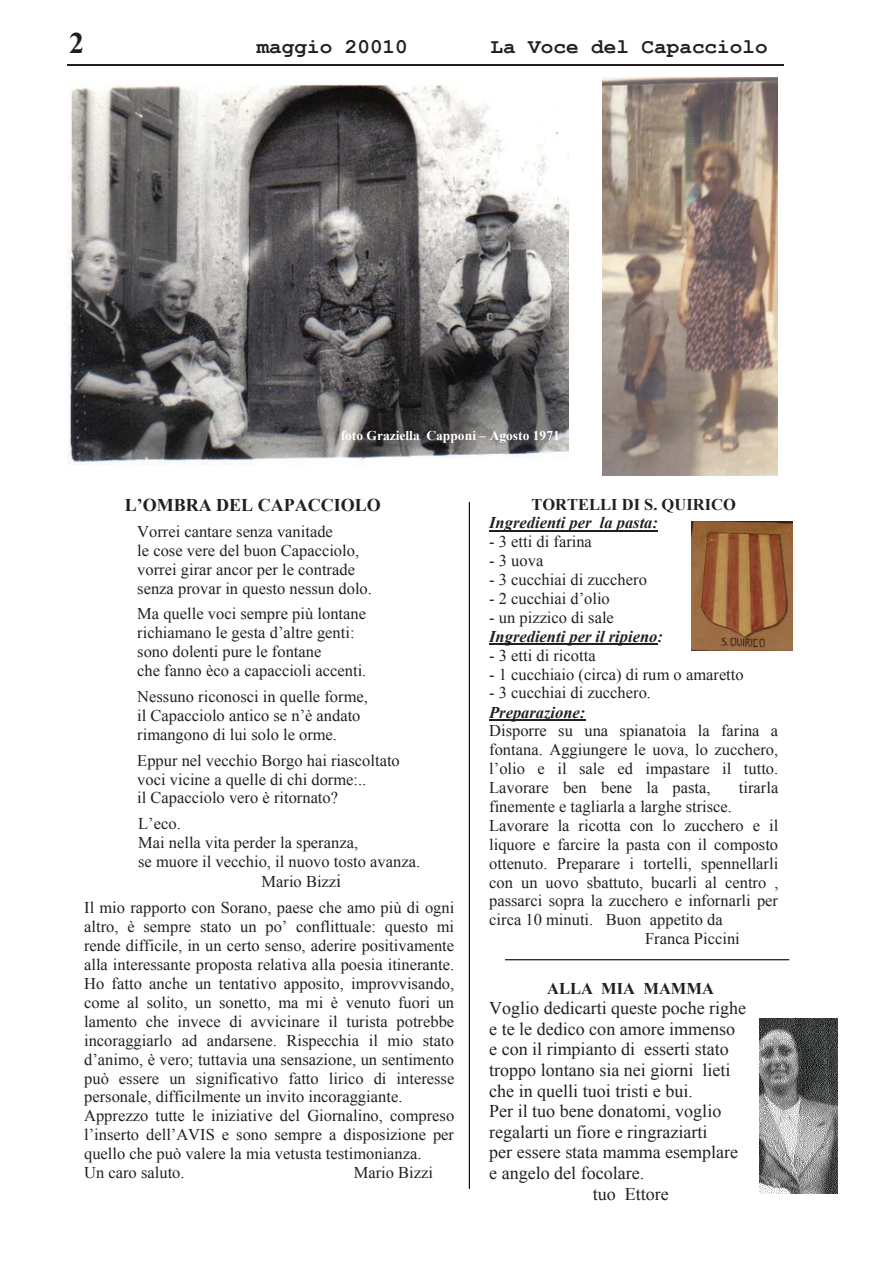
<style>
.page{position:relative;width:893px;height:1263px;background:#fff}
.page>*{position:absolute;margin:0;border:0;box-sizing:border-box;transform-origin:0 0}
.t1{font:700 29.85px "Times New Roman";color:#231f20}
.t2{font:700 20.85px "Courier New";color:#231f20}
.t3{font:18px "Times New Roman";color:#231f20}
.t4{font:700 18px "Times New Roman";color:#231f20}
.t5{font:16.35px/18.9px "Times New Roman";color:#231f20}
.t6{font:italic 700 16.35px "Times New Roman";color:#231f20}
.t7{font:700 16.35px "Times New Roman";color:#231f20}
.t8{font:700 13.5px "Times New Roman";color:#fff}
.s1{font-size:18px}
</style>
<div class="page">
<hr style="left:67px;top:64px;width:717px;height:2px;background:#231f20">
<img style="left:759px;top:1019px;width:78px;height:175px">
<img style="left:67px;top:84px;width:501px;height:381px">
<hr style="left:489px;top:530px;width:169px;height:2px;background:#231f20">
<hr style="left:489px;top:644px;width:168px;height:1px;background:#231f20">
<hr style="left:489px;top:719px;width:96px;height:2px;background:#231f20">
<img style="left:603px;top:77px;width:174px;height:398px">
<hr style="left:469px;top:502px;width:1px;height:686px;background:#010202">
<hr style="left:505px;top:959px;width:284px;height:1px;background:#010202">
<img style="left:692px;top:521px;width:100px;height:130px">
<h1 class="t1" style="left:69px;top:27px;width:16px">2</h1>
<p class="t2" style="left:257px;top:36px;width:153px">maggio 20010</p>
<p class="t2" style="left:490px;top:36px;width:279px">La Voce del Capacciolo</p>
<p class="t8" style="left:341px;top:428px;width:221px">foto Graziella Capponi – Agosto 1971</p>
<p class="t4" style="left:125px;top:495px;width:258px">L’OMBRA DEL CAPACCIOLO</p>
<p class="t5" style="left:137px;top:522px;width:236px">Vorrei cantare senza vanitade<br>le cose vere del buon Capacciolo, vorrei girar ancor per le contrade senza provar in questo nessun dolo.</p>
<p class="t5" style="left:137px;top:605px;width:231px">Ma quelle voci sempre più lontane richiamano le gesta d’altre genti: sono dolenti pure le fontane<br>che fanno èco a capaccioli accenti.</p>
<p class="t5" style="left:137px;top:687px;width:232px">Nessuno riconosci in quelle forme, il Capacciolo antico se n’è andato rimangono di lui solo le orme.</p>
<p class="t5" style="left:137px;top:751px;width:264px">Eppur nel vecchio Borgo hai riascoltato voci vicine a quelle di chi dorme:..<br>il Capacciolo vero è ritornato?</p>
<p class="t5" style="left:138px;top:814px;width:44px">L’eco.</p>
<p class="t5" style="left:138px;top:833px;width:221px">Mai nella vita perder la speranza,</p>
<p class="t5" style="left:138px;top:852px;width:283px">se muore il vecchio, il nuovo tosto avanza.</p>
<p class="t5" style="left:261px;top:872px;width:81px">Mario Bizz<span class="s1">i</span></p>
<p class="t5" style="left:84px;top:898px;width:372px">Il mio rapporto con Sorano, paese che amo più di ogni altro, è sempre stato un po’ conflittuale: questo mi rende difficile, in un certo senso, aderire positivamente alla interessante proposta relativa alla poesia itinerante.<br>Ho fatto anche un tentativo apposito, improvvisando, come al solito, un sonetto, ma mi è venuto fuori un lamento che invece di avvicinare il turista potrebbe incoraggiarlo ad andarsene. Rispecchia il mio stato d’animo, è vero; tuttavia una sensazione, un sentimento può essere un significativo fatto lirico di interesse personale, difficilmente un invito incoraggiante.<br>Apprezzo tutte le iniziative del Giornalino, compreso l’inserto dell’AVIS e sono sempre a disposizione per quello che può valere la mia vetusta testimonianza.<br>Un caro saluto.</p>
<p class="t5" style="left:354px;top:1163px;width:81px">Mario Bizzi</p>
<p class="t7" style="left:531px;top:495px;width:206px">TORTELLI DI S. QUIRICO</p>
<p class="t6" style="left:489px;top:514px;width:170px">Ingredienti per la pasta:</p>
<p class="t5" style="left:489px;top:532px;width:104px">- 3 etti di farina</p>
<p class="t5" style="left:489px;top:551px;width:56px">- 3 uova</p>
<p class="t5" style="left:489px;top:570px;width:159px">- 3 cucchiai di zucchero</p>
<p class="t5" style="left:489px;top:589px;width:122px">- 2 cucchiai d’olio</p>
<p class="t5" style="left:489px;top:608px;width:126px">- un pizzico di sale</p>
<p class="t6" style="left:489px;top:627px;width:175px">Ingredienti per il ripieno:</p>
<p class="t5" style="left:489px;top:646px;width:108px">- 3 etti di ricotta</p>
<p class="t5" style="left:489px;top:665px;width:256px">- 1 cucchiaio (circa) di rum o amaretto</p>
<p class="t5" style="left:489px;top:684px;width:163px">- 3 cucchiai di zucchero.</p>
<p class="t6" style="left:489px;top:703px;width:98px">Preparazione:</p>
<p class="t5" style="left:489px;top:721px;width:291px;text-align:justify">Disporre su una spianatoia la farina a fontana. Aggiungere le uova, lo zucchero, l’olio e il sale ed impastare il tutto.<br>Lavorare ben bene la pasta,</p>
<p class="t5" style="left:739px;top:778px;width:41px">tirarla</p>
<p class="t5" style="left:489px;top:797px;width:244px">finemente e tagliarla a larghe strisce.</p>
<p class="t5" style="left:489px;top:816px;width:291px">Lavorare la ricotta con lo zucchero e il</p>
<p class="t5" style="left:489px;top:835px;width:290px">liquore e farcire la pasta con il composto</p>
<p class="t5" style="left:489px;top:854px;width:290px">ottenuto. Preparare i tortelli, spennellarli</p>
<p class="t5" style="left:489px;top:873px;width:291px">con un uovo sbattuto, bucarli al centro ,</p>
<p class="t5" style="left:489px;top:892px;width:290px">passarci sopra la zucchero e infornarli per</p>
<p class="t5" style="left:489px;top:910px;width:235px">circa 10 minuti. Buon appetito da</p>
<p class="t5" style="left:645px;top:929px;width:96px">Franca Piccini</p>
<p class="t7" style="left:547px;top:979px;width:168px">ALLA MIA MAMMA</p>
<p class="t3" style="left:489px;top:998px;width:258px">Voglio dedicarti queste poche righe</p>
<p class="t3" style="left:489px;top:1019px;width:247px">e te le dedico con amore immenso</p>
<p class="t3" style="left:489px;top:1039px;width:241px">e con il rimpianto di esserti stato</p>
<p class="t3" style="left:489px;top:1060px;width:243px">troppo lontano sia nei giorni lieti</p>
<p class="t3" style="left:489px;top:1080px;width:205px">che in quelli tuoi tristi e bui.</p>
<p class="t3" style="left:489px;top:1101px;width:234px">Per il tuo bene donatomi, voglio</p>
<p class="t3" style="left:489px;top:1122px;width:220px">regalarti un fiore e ringraziarti</p>
<p class="t3" style="left:489px;top:1142px;width:250px">per essere stata mamma esemplare</p>
<p class="t3" style="left:489px;top:1163px;width:157px">e angelo del focolare.</p>
<p class="t3" style="left:593px;top:1184px;width:77px">tuo Ettore</p>
</div>
